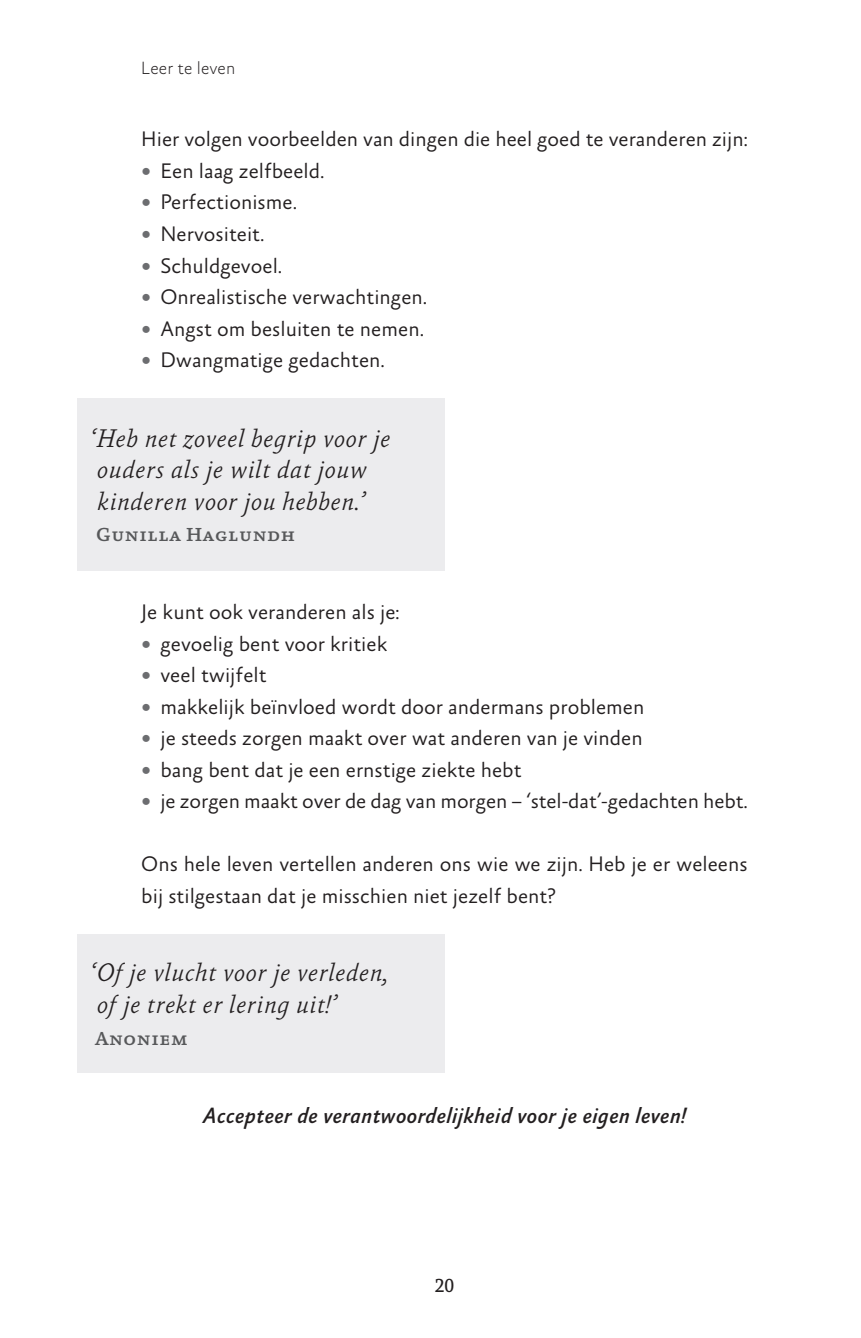
<style>
.page{position:relative;width:861px;height:1338px;background:#fff}
.page>*{position:absolute;margin:0;border:0;box-sizing:border-box;transform-origin:0 0}
.t1{font:italic 300 25.88px/31.5px "Absara TF";color:#231f20}
.t2{font:italic 500 22.5px "Absara Sans";color:#231f20}
.t3{font:300 21.38px/31.5px "Absara Sans";color:#231f20}
.t4{font:19.12px "Absara TF Medium SC";color:#57585a}
.t5{font:19.12px "Absara TF";color:#231f20}
.t6{font:100 18px "Absara Sans";color:#231f20}
.s1{font-size:29.25px;color:#6c6d70}
</style>
<div class="page">
<div style="left:77px;top:934px;width:367px;height:138px;background:#ececee"></div>
<div style="left:77px;top:398px;width:367px;height:173px;background:#ececee"></div>
<p class="t6" style="left:141px;top:59px;width:95px">Leer te leven</p>
<p class="t3" style="left:141px;top:125px;width:607px">Hier volgen voorbeelden van dingen die heel goed te veranderen zijn:</p>
<p class="t3" style="left:141px;top:156px;width:184px"><span class="s1">•</span> Een laag zelfbeeld.</p>
<p class="t3" style="left:141px;top:188px;width:157px"><span class="s1">•</span> Perfectionisme.</p>
<p class="t3" style="left:141px;top:219px;width:124px"><span class="s1">•</span> Nervositeit.</p>
<p class="t3" style="left:141px;top:251px;width:142px"><span class="s1">•</span> Schuldgevoel.</p>
<p class="t3" style="left:141px;top:282px;width:287px"><span class="s1">•</span> Onrealistische verwachtingen.</p>
<p class="t3" style="left:141px;top:314px;width:284px"><span class="s1">•</span> Angst om besluiten te nemen.</p>
<p class="t3" style="left:141px;top:345px;width:245px"><span class="s1">•</span> Dwangmatige gedachten.</p>
<p class="t1" style="left:91px;top:423px;width:301px">‘Heb net zoveel begrip voor je ouders als je wilt dat jouw kinderen voor jou hebben.’</p>
<p class="t4" style="left:96px;top:524px;width:201px">Gunilla Haglundh</p>
<p class="t3" style="left:141px;top:597px;width:259px">Je kunt ook veranderen als je:</p>
<p class="t3" style="left:141px;top:629px;width:247px"><span class="s1">•</span> gevoelig bent voor kritiek</p>
<p class="t3" style="left:141px;top:660px;width:127px"><span class="s1">•</span> veel twijfelt</p>
<p class="t3" style="left:141px;top:692px;width:504px"><span class="s1">•</span> makkelijk beïnvloed wordt door andermans problemen</p>
<p class="t3" style="left:141px;top:723px;width:502px"><span class="s1">•</span> je steeds zorgen maakt over wat anderen van je vinden</p>
<p class="t3" style="left:141px;top:755px;width:381px"><span class="s1">•</span> bang bent dat je een ernstige ziekte hebt</p>
<p class="t3" style="left:141px;top:786px;width:607px"><span class="s1">•</span> je zorgen maakt over de dag van morgen – ‘stel-dat’-gedachten hebt.</p>
<p class="t3" style="left:141px;top:849px;width:607px">Ons hele leven vertellen anderen ons wie we zijn. Heb je er weleens bij stilgestaan dat je misschien niet jezelf bent?</p>
<p class="t1" style="left:91px;top:957px;width:298px">‘Of je vlucht voor je verleden, of je trekt er lering uit!’</p>
<p class="t4" style="left:95px;top:1027px;width:94px">Anoniem</p>
<p class="t2" style="left:203px;top:1104px;width:484px">Accepteer de verantwoordelijkheid voor je eigen leven!</p>
<p class="t5" style="left:434px;top:1274px;width:21px">20</p>
</div>
